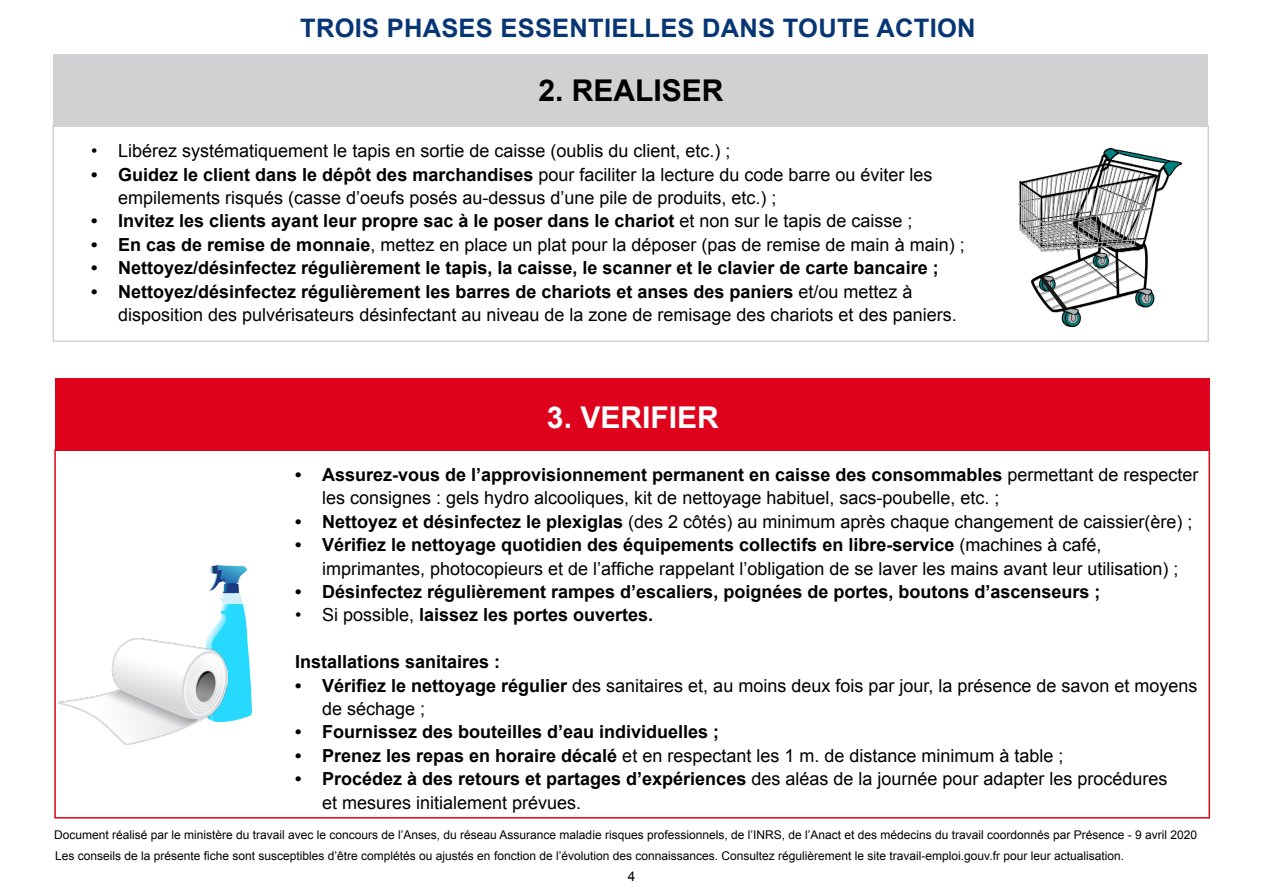
<style>
.page{position:relative;width:1263px;height:893px;background:#fff}
.page>*{position:absolute;margin:0;border:0;box-sizing:border-box;transform-origin:0 0}
.t1{font:700 30px "Arial";color:#000}
.t2{font:700 30px "Arial";color:#fff}
.t3{font:700 25.5px "Arial";letter-spacing:.01em;color:#073674}
.t4{font:18px/23.4px "Arial";color:#000}
.t5{font:700 18px "Arial";color:#000}
.t6{font:13.5px "Arial";color:#000}
.t7{font:12px "Arial";color:#000}
.s1{font-weight:700}
.s2{font-weight:400}
</style>
<div class="page">
<div style="left:53px;top:54px;width:1155px;height:72px;background:#d0d1d2"></div>
<div style="left:52px;top:125px;width:1157px;height:217px;border:2px solid #d0d1d2"></div>
<div style="left:55px;top:378px;width:1155px;height:72px;background:#df021d"></div>
<div style="left:54px;top:449px;width:1156px;height:370px;border:2px solid #df021d"></div>
<img style="left:1019px;top:149px;width:162px;height:177px">
<img style="left:207px;top:565px;width:45px;height:156px">
<img style="left:58px;top:638px;width:169px;height:106px">
<p class="t3" style="left:300px;top:11px;width:677px">TROIS PHASES ESSENTIELLES DANS TOUTE ACTION</p>
<p class="t1" style="left:538px;top:71px;width:187px">2. REALISER</p>
<p class="t4" style="left:91px;top:139px;width:641px">• Libérez systématiquement le tapis en sortie de caisse (oublis du client, etc.) ;</p>
<p class="t4" style="left:118px;top:163px;width:816px;text-indent:-27px"><span class="s1">• Guidez le client dans le dépôt des marchandises</span> pour faciliter la lecture du code barre ou éviter les empilements risqués (casse d’oeufs posés au-dessus d’une pile de produits, etc.) ;</p>
<p class="t5" style="left:91px;top:209px;width:823px">• Invitez les clients ayant leur propre sac à le poser dans le chariot <span class="s2">et non sur le tapis de caisse ;</span></p>
<p class="t4" style="left:91px;top:233px;width:875px"><span class="s1">• En cas de remise de monnaie</span>, mettez en place un plat pour la déposer (pas de remise de main à main) ;</p>
<p class="t5" style="left:91px;top:256px;width:849px">• Nettoyez/désinfectez régulièrement le tapis, la caisse, le scanner et le clavier de carte bancaire ;</p>
<p class="t4" style="left:118px;top:280px;width:840px;text-indent:-27px"><span class="s1">• Nettoyez/désinfectez régulièrement les barres de chariots et anses des paniers</span> et/ou mettez à disposition des pulvérisateurs désinfectant au niveau de la zone de remisage des chariots et des paniers.</p>
<p class="t2" style="left:547px;top:398px;width:173px">3. VERIFIER</p>
<p class="t4" style="left:322px;top:463px;width:878px;text-indent:-27px"><span class="s1">• Assurez-vous de l’approvisionnement permanent en caisse des consommables</span> permettant de respecter les consignes : gels hydro alcooliques, kit de nettoyage habituel, sacs-poubelle, etc. ;</p>
<p class="t4" style="left:295px;top:510px;width:899px"><span class="s1">• Nettoyez et désinfectez le plexiglas</span> (des 2 côtés) au minimum après chaque changement de caissier(ère) ;</p>
<p class="t4" style="left:322px;top:533px;width:858px;text-indent:-27px"><span class="s1">• Vérifiez le nettoyage quotidien des équipements collectifs en libre-service</span> (machines à café, imprimantes, photocopieurs et de l’affiche rappelant l’obligation de se laver les mains avant leur utilisation) ;</p>
<p class="t5" style="left:295px;top:580px;width:807px">• Désinfectez régulièrement rampes d’escaliers, poignées de portes, boutons d’ascenseurs ;</p>
<p class="t5" style="left:295px;top:603px;width:360px"><span class="s2">• Si possible,</span> laissez les portes ouvertes.</p>
<p class="t5" style="left:295px;top:650px;width:207px">Installations sanitaires :</p>
<p class="t4" style="left:322px;top:674px;width:877px;text-indent:-27px"><span class="s1">• Vérifiez le nettoyage régulier</span> des sanitaires et, au moins deux fois par jour, la présence de savon et moyens de séchage ;</p>
<p class="t5" style="left:295px;top:720px;width:426px">• Fournissez des bouteilles d’eau individuelles ;</p>
<p class="t4" style="left:295px;top:744px;width:770px"><span class="s1">• Prenez les repas en horaire décalé</span> et en respectant les 1 m. de distance minimum à table ;</p>
<p class="t4" style="left:322px;top:767px;width:847px;text-indent:-27px"><span class="s1">• Procédez à des retours et partages d’expériences</span> des aléas de la journée pour adapter les procédures et mesures initialement prévues.</p>
<p class="t7" style="left:54px;top:827px;width:1145px">Document réalisé par le ministère du travail avec le concours de l’Anses, du réseau Assurance maladie risques professionnels, de l’INRS, de l’Anact et des médecins du travail coordonnés par Présence - 9 avril 2020</p>
<p class="t7" style="left:55px;top:848px;width:1071px">Les conseils de la présente fiche sont susceptibles d’être complétés ou ajustés en fonction de l’évolution des connaissances. Consultez régulièrement le site travail-emploi.gouv.fr pour leur actualisation.</p>
<p class="t6" style="left:628px;top:867px;width:9px">4</p>
</div>
